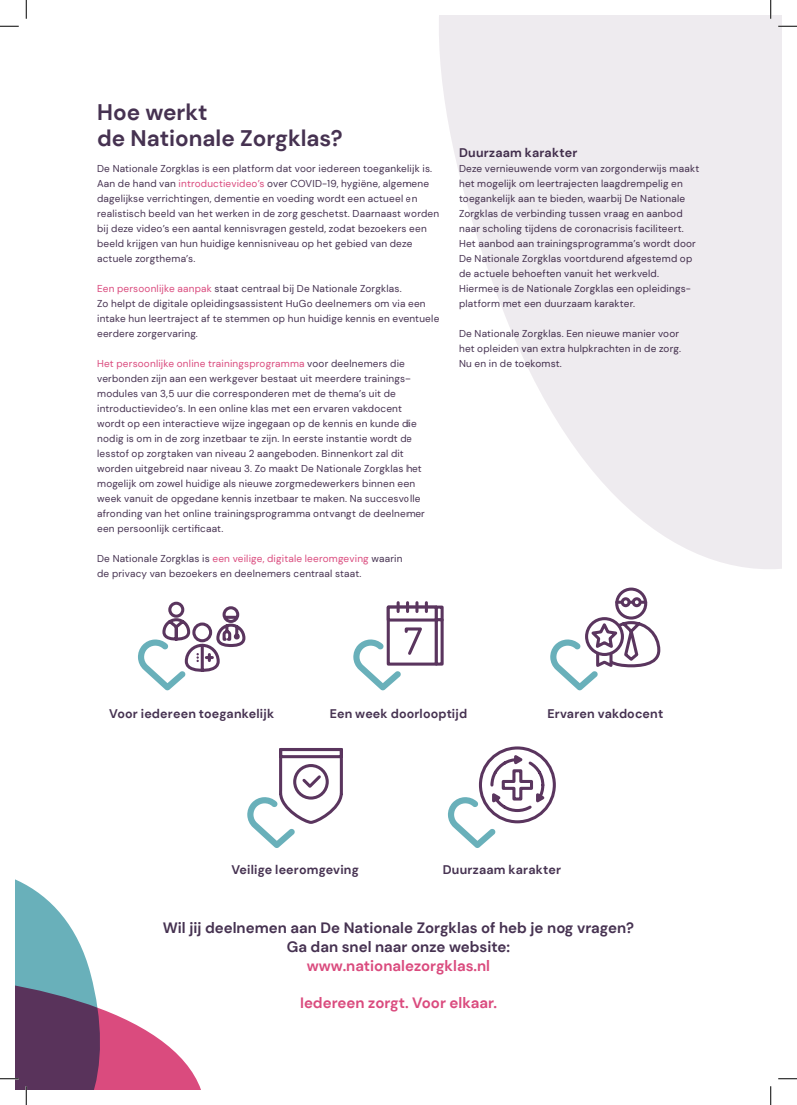
<style>
.page{position:relative;width:797px;height:1105px;background:#fff}
.page>*{position:absolute;margin:0;border:0;box-sizing:border-box;transform-origin:0 0}
.t1{font:700 22.5px/26.2px "DM Sans";color:#463251}
.t2{font:700 15px/18.8px "DM Sans";color:#463251;text-align:center}
.t3{font:700 15px "DM Sans";color:#da4b7e}
.t4{font:700 12.5px "DM Sans";letter-spacing:.015em;color:#463251}
.t5{font:10px/15px "DM Sans";letter-spacing:.02em;color:#463251}
.s1{color:#da4b7e}
</style>
<div class="page">
<svg style="left:439px;top:16px;width:342px;height:553px;fill:#eeebef"></svg>
<svg style="left:448px;top:746px;width:108px;height:102px"></svg>
<div style="left:387px;top:606px;width:51px;height:60px;background:#fff;border:3px solid #5a355e"></div>
<div style="left:387px;top:606px;width:51px;height:15px;background:#fff;border:3px solid #5a355e"></div>
<svg style="left:353px;top:626px;width:72px;height:64px"></svg>
<svg style="left:396px;top:603px;width:3px;height:8px"></svg>
<svg style="left:425px;top:603px;width:3px;height:8px"></svg>
<svg style="left:415px;top:603px;width:3px;height:8px"></svg>
<svg style="left:406px;top:603px;width:3px;height:8px"></svg>
<svg style="left:435px;top:606px;width:8px;height:12px"></svg>
<svg style="left:435px;top:618px;width:8px;height:48px"></svg>
<svg style="left:550px;top:587px;width:111px;height:103px"></svg>
<svg style="left:0;top:25px;width:19px;height:2px"></svg>
<svg style="left:778px;top:25px;width:19px;height:2px"></svg>
<svg style="left:778px;top:1078px;width:19px;height:1px"></svg>
<svg style="left:25px;top:0;width:2px;height:19px"></svg>
<svg style="left:0;top:601px;width:343px;height:504px"></svg>
<svg style="left:770px;top:0;width:1px;height:19px"></svg>
<svg style="left:770px;top:1086px;width:1px;height:19px"></svg>
<h1 class="t1" style="left:97px;top:99px;width:247px">Hoe werkt<br>de Nationale Zorgklas?</h1>
<p class="t5" style="left:97px;top:161px;width:343px">De Nationale Zorgklas is een platform dat voor iedereen toegankelijk is.<br>Aan de hand van <span class="s1">introductievideo’s</span> over COVID-19, hygiëne, algemene dagelijkse verrichtingen, dementie en voeding wordt een actueel en realistisch beeld van het werken in de zorg geschetst. Daarnaast worden bij deze video’s een aantal kennisvragen gesteld, zodat bezoekers een beeld krijgen van hun huidige kennisniveau op het gebied van deze actuele zorgthema’s.</p>
<p class="t5" style="left:97px;top:281px;width:344px"><span class="s1">Een persoonlijke aanpak</span> staat centraal bij De Nationale Zorgklas.<br>Zo helpt de digitale opleidingsassistent HuGo deelnemers om via een intake hun leertraject af te stemmen op hun huidige kennis en eventuele eerdere zorgervaring.</p>
<p class="t5" style="left:97px;top:356px;width:329px"><span class="s1">Het persoonlijke online trainingsprogramma</span> voor deelnemers die verbonden zijn aan een werkgever bestaat uit meerdere trainings&shy;modules van 3,5 uur die corresponderen met de thema’s uit de introductievideo’s. In een online klas met een ervaren vakdocent wordt op een interactieve wijze ingegaan op de kennis en kunde die nodig is om in de zorg inzetbaar te zijn. In eerste instantie wordt de lesstof op zorgtaken van niveau 2 aangeboden. Binnenkort zal dit worden uitgebreid naar niveau 3. Zo maakt De Nationale Zorgklas het mogelijk om zowel huidige als nieuwe zorgmedewerkers binnen een week vanuit de opgedane kennis inzetbaar te maken. Na succesvolle afronding van het online trainingsprogramma ontvangt de deelnemer een persoonlijk certificaat.</p>
<p class="t5" style="left:97px;top:551px;width:307px">De Nationale Zorgklas is <span class="s1">een veilige, digitale leeromgeving</span> waarin de privacy van bezoekers en deelnemers centraal staat.</p>
<p class="t4" style="left:459px;top:145px;width:120px">Duurzaam karakter</p>
<p class="t5" style="left:459px;top:161px;width:242px">Deze vernieuwende vorm van zorgonderwijs maakt het mogelijk om leertrajecten laagdrempelig en toegankelijk aan te bieden, waarbij De Nationale Zorgklas de verbinding tussen vraag en aanbod naar scholing tijdens de coronacrisis faciliteert.<br>Het aanbod aan trainingsprogramma’s wordt door De Nationale Zorgklas voortdurend afgestemd op de actuele behoeften vanuit het werkveld.<br>Hiermee is de Nationale Zorgklas een opleidings&shy;platform met een duurzaam karakter.</p>
<p class="t5" style="left:459px;top:326px;width:223px">De Nationale Zorgklas. Een nieuwe manier voor het opleiden van extra hulpkrachten in de zorg.<br>Nu en in de toekomst.</p>
<p class="t4" style="left:109px;top:705px;width:166px">Voor iedereen toegankelijk</p>
<p class="t4" style="left:330px;top:705px;width:139px">Een week doorlooptijd</p>
<p class="t4" style="left:547px;top:705px;width:117px">Ervaren vakdocent</p>
<p class="t4" style="left:231px;top:862px;width:129px">Veilige leeromgeving</p>
<p class="t4" style="left:443px;top:862px;width:120px">Duurzaam karakter</p>
<h2 class="t2" style="left:163px;top:919px;width:473px">Wil jij deelnemen aan De Nationale Zorgklas of heb je nog vragen?<br>Ga dan snel naar onze website:</h2>
<h2 class="t3" style="left:307px;top:956px;width:185px">www.nationalezorgklas.nl</h2>
<h2 class="t3" style="left:300px;top:994px;width:198px">Iedereen zorgt. Voor elkaar.</h2>
</div>
